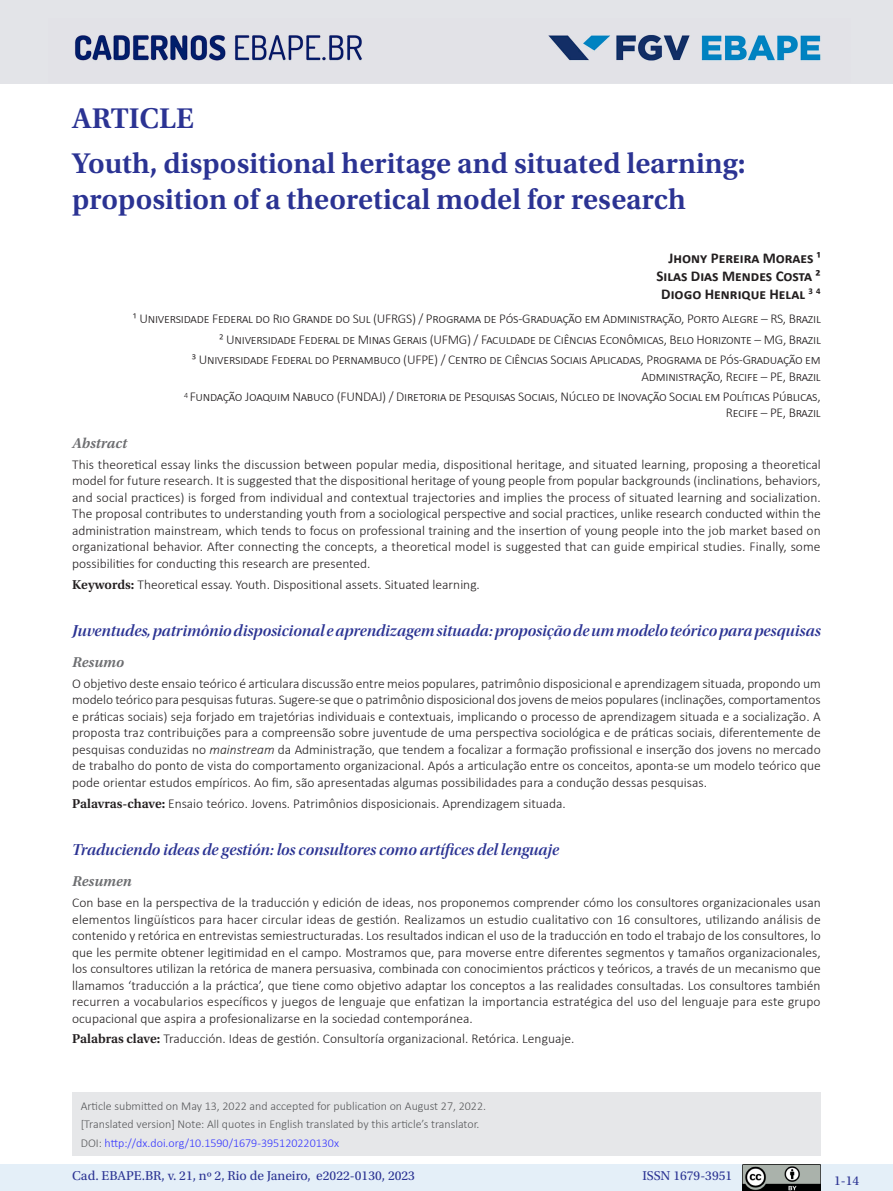
<style>
.page{position:relative;width:893px;height:1191px;background:#fff}
.page>*{position:absolute;margin:0;border:0;box-sizing:border-box;transform-origin:0 0}
._01_título_PT{font:600 30px/36px "Utopia Std";color:#2b3393}
._03_3_1_título_IN{font:16.5px "Utopia Std Semibold Disp It";color:#2b3393}
._02_autores{font:700 15px "Calibri";color:#231f20}
._03_0_titulo_resumo{font:italic 600 15px "Utopia Std";color:#6c6d70}
._03_1_1_resumo_PT{font:300 13.5px/16.5px "Calibri";color:#231f20;text-align:justify}
._03_3_2_resumo_IN{font:300 13.5px/16.5px "Calibri";letter-spacing:.005em;color:#231f20;text-align:justify}
._02_autores_-_tit{font:300 13.5px/16.2px "Calibri";letter-spacing:-.02em;color:#231f20;text-align:right}
._03_1_2_Keywords{font:300 13.5px "Calibri";color:#231f20}
.t1{font:13.5px "Utopia Std";color:#2b3393}
._06_3_nota_de_rodape{font:300 12px "Calibri";color:#57585a}
._06_3_nota_de_rodape-2{font:300 12px "Calibri";color:#33f}
.s1{font-family:"Utopia Std";font-weight:600}
.s2{font-style:italic}
.s3{color:#57585a}
</style>
<div class="page">
<div style="left:0;top:1164px;width:893px;height:27px;background:#e4eff8"></div>
<img style="left:743px;top:1164px;width:78px;height:27px">
<div style="left:0;top:0;width:893px;height:84px;background:#e3e4e8"></div>
<img style="left:74px;top:34px;width:747px;height:27px">
<div style="left:72px;top:1092px;width:749px;height:64px;background:#e6e7e9"></div>
<p class="_01_título_PT" style="left:72px;top:101px;width:123px">ARTICLE</p>
<p class="_01_título_PT" style="left:72px;top:145px;width:675px">Youth, dispositional heritage and situated learning: proposition of a theoretical model for research</p>
<p class="_02_autores" style="left:668px;top:247px;width:154px">Jhony Pereira Moraes ¹</p>
<p class="_02_autores" style="left:656px;top:265px;width:166px">Silas Dias Mendes Costa ²</p>
<p class="_02_autores" style="left:661px;top:283px;width:161px">Diogo Henrique Helal <sup>3</sup> <sup>4</sup></p>
<p class="_02_autores_-_tit" style="left:133px;top:311px;width:689px">¹ Universidade Federal do Rio Grande do Sul (UFRGS) / Programa de Pós-Graduação em Administração, Porto Alegre – RS, Brazil</p>
<p class="_02_autores_-_tit" style="left:219px;top:331px;width:603px">² Universidade Federal de Minas Gerais (UFMG) / Faculdade de Ciências Econômicas, Belo Horizonte – MG, Brazil</p>
<p class="_02_autores_-_tit" style="left:192px;top:352px;width:630px">³ Universidade Federal do Pernambuco (UFPE) / Centro de Ciências Sociais Aplicadas, Programa de Pós-Graduação em<br>Administração, Recife – PE, Brazil</p>
<p class="_02_autores_-_tit" style="left:184px;top:388px;width:638px"><sup>4</sup> Fundação Joaquim Nabuco (FUNDAJ) / Diretoria de Pesquisas Sociais, Núcleo de Inovação Social em Políticas Públicas,<br>Recife – PE, Brazil</p>
<p class="_03_0_titulo_resumo" style="left:72px;top:435px;width:57px">Abstract</p>
<p class="_03_3_2_resumo_IN" style="left:72px;top:456px;width:750px">This theoretical essay links the discussion between popular media, dispositional heritage, and situated learning, proposing a theoretical model for future research. It is suggested that the dispositional heritage of young people from popular backgrounds (inclinations, behaviors, and social practices) is forged from individual and contextual trajectories and implies the process of situated learning and socialization.<br>The proposal contributes to understanding youth from a sociological perspective and social practices, unlike research conducted within the administration mainstream, which tends to focus on professional training and the insertion of young people into the job market based on organizational behavior. After connecting the concepts, a theoretical model is suggested that can guide empirical studies. Finally, some possibilities for conducting this research are presented.</p>
<p class="_03_1_1_resumo_PT" style="left:72px;top:576px;width:409px"><span class="s1">Keywords:</span> Theoretical essay. Youth. Dispositional assets. Situated learning.</p>
<p class="_03_3_1_título_IN" style="left:72px;top:622px;width:750px">Juventudes, patrimônio disposicional e aprendizagem situada: proposição de um modelo teórico para pesquisas</p>
<p class="_03_0_titulo_resumo" style="left:72px;top:654px;width:53px">Resumo</p>
<p class="_03_1_1_resumo_PT" style="left:72px;top:675px;width:750px">O objetivo deste ensaio teórico é articulara discussão entre meios populares, patrimônio disposicional e aprendizagem situada, propondo um modelo teórico para pesquisas futuras. Sugere-se que o patrimônio disposicional dos jovens de meios populares (inclinações, comportamentos e práticas sociais) seja forjado em trajetórias individuais e contextuais, implicando o processo de aprendizagem situada e a socialização. A proposta traz contribuições para a compreensão sobre juventude de uma perspectiva sociológica e de práticas sociais, diferentemente de pesquisas conduzidas no <span class="s2">mainstream</span> da Administração, que tendem a focalizar a formação profissional e inserção dos jovens no mercado de trabalho do ponto de vista do comportamento organizacional. Após a articulação entre os conceitos, aponta-se um modelo teórico que pode orientar estudos empíricos. Ao fim, são apresentadas algumas possibilidades para a condução dessas pesquisas.</p>
<p class="_03_1_2_Keywords" style="left:72px;top:795px;width:495px"><span class="s1">Palavras-chave:</span> Ensaio teórico. Jovens. Patrimônios disposicionais. Aprendizagem situada.</p>
<p class="_03_3_1_título_IN" style="left:72px;top:841px;width:488px">Traduciendo ideas de gestión: los consultores como artífices del lenguaje</p>
<p class="_03_0_titulo_resumo" style="left:72px;top:873px;width:61px">Resumen</p>
<p class="_03_1_1_resumo_PT" style="left:72px;top:894px;width:750px">Con base en la perspectiva de la traducción y edición de ideas, nos proponemos comprender cómo los consultores organizacionales usan elementos lingüísticos para hacer circular ideas de gestión. Realizamos un estudio cualitativo con 16 consultores, utilizando análisis de contenido y retórica en entrevistas semiestructuradas. Los resultados indican el uso de la traducción en todo el trabajo de los consultores, lo que les permite obtener legitimidad en el campo. Mostramos que, para moverse entre diferentes segmentos y tamaños organizacionales, los consultores utilizan la retórica de manera persuasiva, combinada con conocimientos prácticos y teóricos, a través de un mecanismo que llamamos ‘traducción a la práctica’, que tiene como objetivo adaptar los conceptos a las realidades consultadas. Los consultores también recurren a vocabularios específicos y juegos de lenguaje que enfatizan la importancia estratégica del uso del lenguaje para este grupo ocupacional que aspira a profesionalizarse en la sociedad contemporánea.</p>
<p class="_03_1_1_resumo_PT" style="left:72px;top:1030px;width:504px"><span class="s1">Palabras clave:</span> Traducción. Ideas de gestión. Consultoría organizacional. Retórica. Lenguaje.</p>
<p class="_06_3_nota_de_rodape" style="left:81px;top:1098px;width:407px">Article submitted on May 13, 2022 and accepted for publication on August 27, 2022.</p>
<p class="_06_3_nota_de_rodape" style="left:81px;top:1117px;width:400px">[Translated version] Note: All quotes in English translated by this article’s translator.</p>
<p class="_06_3_nota_de_rodape-2" style="left:81px;top:1135px;width:260px"><span class="s3">DOI:</span> http://dx.doi.org/10.1590/1679-395120220130x</p>
<p class="t1" style="left:72px;top:1168px;width:344px">Cad. EBAPE.BR, v. 21, nº 2, Rio de Janeiro, e2022-0130, 2023</p>
<p class="t1" style="left:642px;top:1168px;width:91px">ISSN 1679-3951</p>
<p class="t1" style="left:834px;top:1173px;width:27px">1-14</p>
</div>
